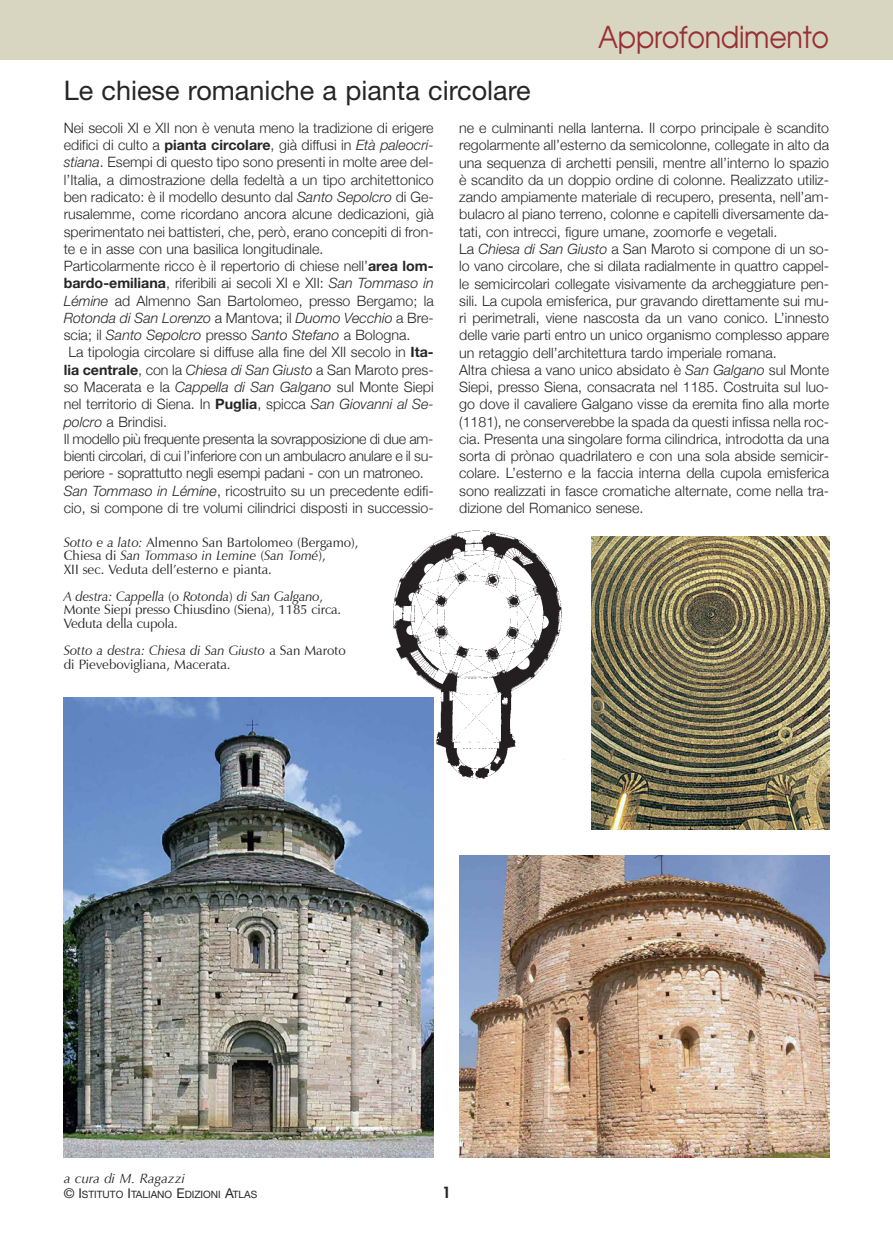
<style>
.page{position:relative;width:893px;height:1234px;background:#fff}
.page>*{position:absolute;margin:0;border:0;box-sizing:border-box;transform-origin:0 0}
.t1{font:30px "Avant Garde";letter-spacing:-.01em;color:#973035;scale:.9 1}
.t2{font:27px "Helvetica Neue";color:#272627}
.t3{font:800 15px "Futura";color:#272627}
.t4{font:300 14.25px/17.2px "Helvetica Neue";color:#272627}
.t5{font:italic 300 14.25px "Helvetica Neue";color:#272627}
.t6{font:13.5px/13.5px "Zapf Humanist 601 BT";color:#272627}
.t7{font:italic 13.5px "Optima";color:#272627}
.t8{font:10.2px "Helvetica Neue";color:#272627}
.s1{font-weight:700}
.s2{font-style:italic}
.s3{font-style:normal}
.s4{font-size:13.5px}
</style>
<div class="page">
<div style="left:0;top:0;width:893px;height:60px;background:#d8d6c0"></div>
<img style="left:591px;top:536px;width:238px;height:293px">
<img style="left:459px;top:855px;width:370px;height:302px">
<img style="left:393px;top:530px;width:172px;height:249px">
<img style="left:64px;top:697px;width:370px;height:460px">
<h1 class="t1" style="left:598px;top:20px;width:258px">Approfondimento</h1>
<h2 class="t2" style="left:64px;top:81px;width:468px">Le chiese romaniche a pianta circolare</h2>
<p class="t4" style="left:64px;top:119px;width:371px">Nei secoli XI e XII non è venuta meno la tradizione di erigere</p>
<p class="t4" style="left:64px;top:136px;width:371px">edifici di culto a <span class="s1">pianta circolare</span>, già diffusi in <span class="s2">Età paleocri-</span></p>
<p class="t4" style="left:64px;top:153px;width:371px"><span class="s2">stiana</span>. Esempi di questo tipo sono presenti in molte aree del-</p>
<p class="t4" style="left:64px;top:171px;width:371px">l’Italia, a dimostrazione della fedeltà a un tipo architettonico</p>
<p class="t4" style="left:64px;top:188px;width:371px">ben radicato: è il modello desunto dal <span class="s2">Santo Sepolcro</span> di Ge-</p>
<p class="t4" style="left:64px;top:205px;width:371px">rusalemme, come ricordano ancora alcune dedicazioni, già</p>
<p class="t4" style="left:64px;top:222px;width:371px">sperimentato nei battisteri, che, però, erano concepiti di fron-</p>
<p class="t4" style="left:64px;top:240px;width:261px">te e in asse con una basilica longitudinale.</p>
<p class="t4" style="left:64px;top:257px;width:371px">Particolarmente ricco è il repertorio di chiese nell’<span class="s1">area lom-</span></p>
<p class="t4" style="left:64px;top:274px;width:371px"><span class="s1">bardo-emiliana</span>, riferibili ai secoli XI e XII: <span class="s2">San Tommaso in</span></p>
<p class="t4" style="left:64px;top:291px;width:371px"><span class="s2">Lémine</span> ad Almenno San Bartolomeo, presso Bergamo; la</p>
<p class="t5" style="left:64px;top:312px;width:371px">Rotonda di San Lorenzo <span class="s3">a Mantova; il</span> Duomo Vecchio <span class="s3">a Bre-</span></p>
<p class="t5" style="left:64px;top:330px;width:348px"><span class="s3">scia; il</span> Santo Sepolcro <span class="s3">presso</span> Santo Stefano <span class="s3">a Bologna.</span></p>
<p class="t4" style="left:68px;top:343px;width:367px">La tipologia circolare si diffuse alla fine del XII secolo in <span class="s1">Ita-</span></p>
<p class="t4" style="left:64px;top:360px;width:371px"><span class="s1">lia centrale</span>, con la <span class="s2">Chiesa di San Giusto</span> a San Maroto pres-</p>
<p class="t4" style="left:64px;top:378px;width:371px">so Macerata e la <span class="s2">Cappella di San Galgano</span> sul Monte Siepi</p>
<p class="t4" style="left:64px;top:395px;width:371px">nel territorio di Siena. In <span class="s1">Puglia</span>, spicca <span class="s2">San Giovanni al Se-</span></p>
<p class="t4" style="left:64px;top:412px;width:105px"><span class="s2">polcro</span> a Brindisi.</p>
<p class="t4" style="left:64px;top:429px;width:371px">Il modello più frequente presenta la sovrapposizione di due am-</p>
<p class="t4" style="left:64px;top:447px;width:371px">bienti circolari, di cui l’inferiore con un ambulacro anulare e il su-</p>
<p class="t4" style="left:64px;top:464px;width:361px">periore - soprattutto negli esempi padani - con un matroneo.</p>
<p class="t4" style="left:64px;top:481px;width:371px"><span class="s2">San Tommaso in Lémine</span>, ricostruito su un precedente edifi-</p>
<p class="t4" style="left:64px;top:498px;width:371px">cio, si compone di tre volumi cilindrici disposti in successio-</p>
<p class="t4" style="left:459px;top:119px;width:371px">ne e culminanti nella lanterna. Il corpo principale è scandito regolarmente all’esterno da semicolonne, collegate in alto da una sequenza di archetti pensili, mentre all’interno lo spazio è scandito da un doppio ordine di colonne. Realizzato utiliz&shy;zando ampiamente materiale di recupero, presenta, nell’am&shy;bulacro al piano terreno, colonne e capitelli diversamente da&shy;tati, con intrecci, figure umane, zoomorfe e vegetali.<br>La <span class="s2">Chiesa di San Giusto</span> a San Maroto si compone di un so&shy;lo vano circolare, che si dilata radialmente in quattro cappel&shy;le semicircolari collegate visivamente da archeggiature pen&shy;sili. La cupola emisferica, pur gravando direttamente sui mu&shy;ri perimetrali, viene nascosta da un vano conico. L’innesto delle varie parti entro un unico organismo complesso appare un retaggio dell’architettura tardo imperiale romana.<br>Altra chiesa a vano unico absidato è <span class="s2">San Galgano</span> sul Monte Siepi, presso Siena, consacrata nel 1185. Costruita sul luo&shy;go dove il cavaliere Galgano visse da eremita fino alla morte (1181), ne conserverebbe la spada da questi infissa nella roc&shy;cia. Presenta una singolare forma cilindrica, introdotta da una sorta di prònao quadrilatero e con una sola abside semicir&shy;colare. L’esterno e la faccia interna della cupola emisferica sono realizzati in fasce cromatiche alternate, come nella tra&shy;dizione del Romanico senese.</p>
<p class="t6" style="left:64px;top:535px;width:296px"><span class="s2">Sotto e a lato:</span> Almenno San Bartolomeo (Bergamo),<br>Chiesa di <span class="s2">San Tommaso in Lemine</span> (<span class="s2">San Tomé</span>),<br>XII sec. Veduta dell’esterno e pianta.</p>
<p class="t6" style="left:64px;top:589px;width:279px"><span class="s2">A destra: Cappella</span> (o <span class="s2">Rotonda</span>) <span class="s2">di San Galgano</span>,<br>Monte Siepi presso Chiusdino (Siena), 1185 circa.<br>Veduta della cupola.</p>
<p class="t6" style="left:64px;top:643px;width:284px"><span class="s2">Sotto a destra: Chiesa di San Giusto</span> a San Maroto di Pievebovigliana, Macerata.</p>
<p class="t7" style="left:64px;top:1169px;width:122px">a cura di M. Ragazzi</p>
<p class="t8" style="left:64px;top:1189px;width:195px"><span class="s4">© I</span>STITUTO <span class="s4">I</span>TALIANO <span class="s4">E</span>DIZIONI <span class="s4">A</span>TLAS</p>
<p class="t3" style="left:442px;top:1184px;width:10px">1</p>
</div>
